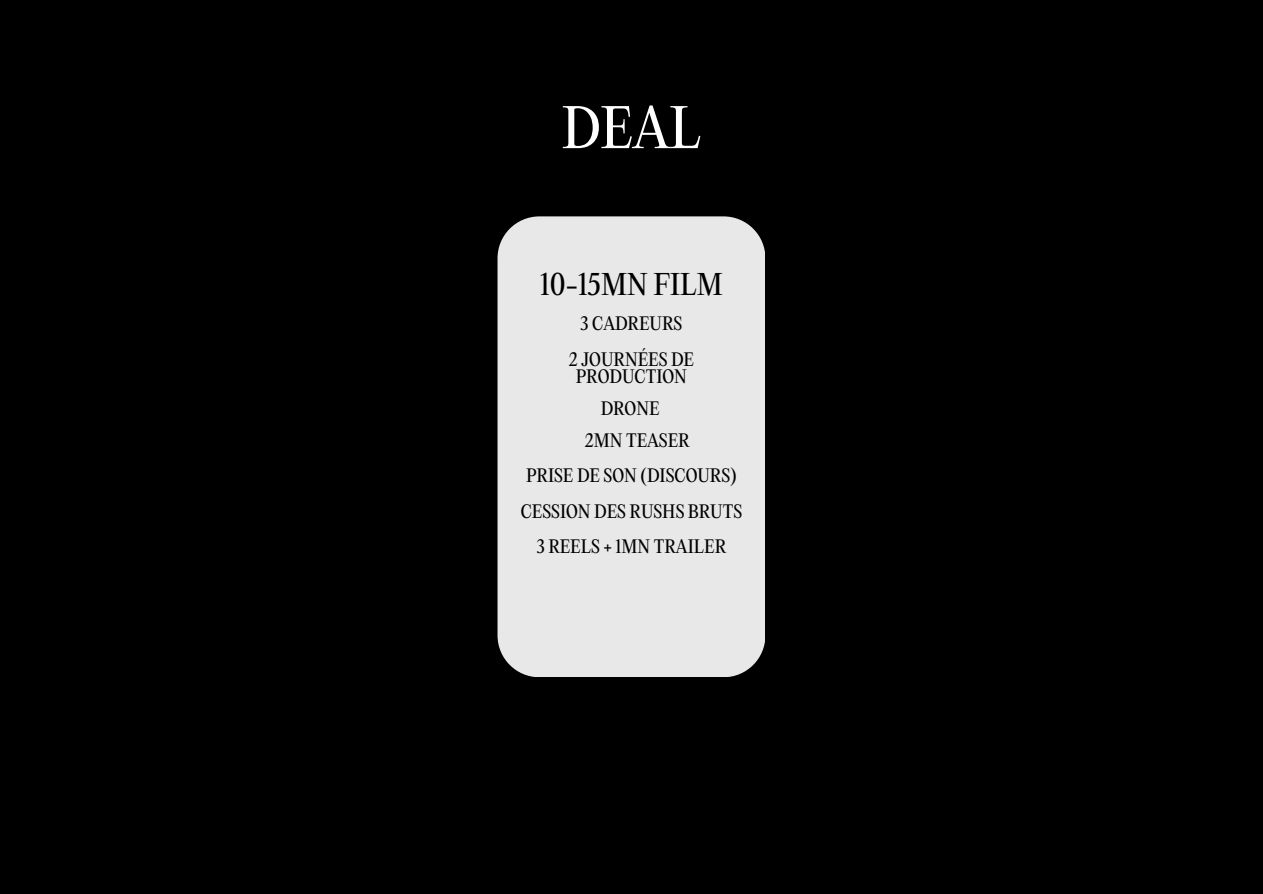
<style>
.page{position:relative;width:1263px;height:894px;background:#fff}
.page>*{position:absolute;margin:0;border:0;box-sizing:border-box;transform-origin:0 0}
.t1{font:52.5px "PP Editorial New";color:#fff}
.t2{font:27.45px "PP Editorial New";color:#000}
.t3{font:16.95px/16.8px "PP Editorial New";color:#000;text-align:center}
</style>
<div class="page">
<div style="left:0;top:0;width:1263px;height:893px;background:#000"></div>
<div style="left:497px;top:216px;width:268px;height:461px;background:#e8e8e8;border-radius:42px"></div>
<h1 class="t1" style="left:562px;top:102px;width:141px">DEAL</h1>
<p class="t2" style="left:540px;top:271px;width:184px">10-15MN FILM</p>
<p class="t3" style="left:581px;top:317px;width:103px">3 CADREURS</p>
<p class="t3" style="left:569px;top:352px;width:127px">2 JOURNÉES DE<br>PRODUCTION</p>
<p class="t3" style="left:601px;top:401px;width:60px">DRONE</p>
<h2 class="t3" style="left:585px;top:433px;width:106px">2MN TEASER</h2>
<p class="t3" style="left:526px;top:468px;width:212px">PRISE DE SON (DISCOURS)</p>
<p class="t3" style="left:521px;top:504px;width:223px">CESSION DES RUSHS BRUTS</p>
<p class="t3" style="left:537px;top:539px;width:191px">3 REELS + 1MN TRAILER</p>
</div>
